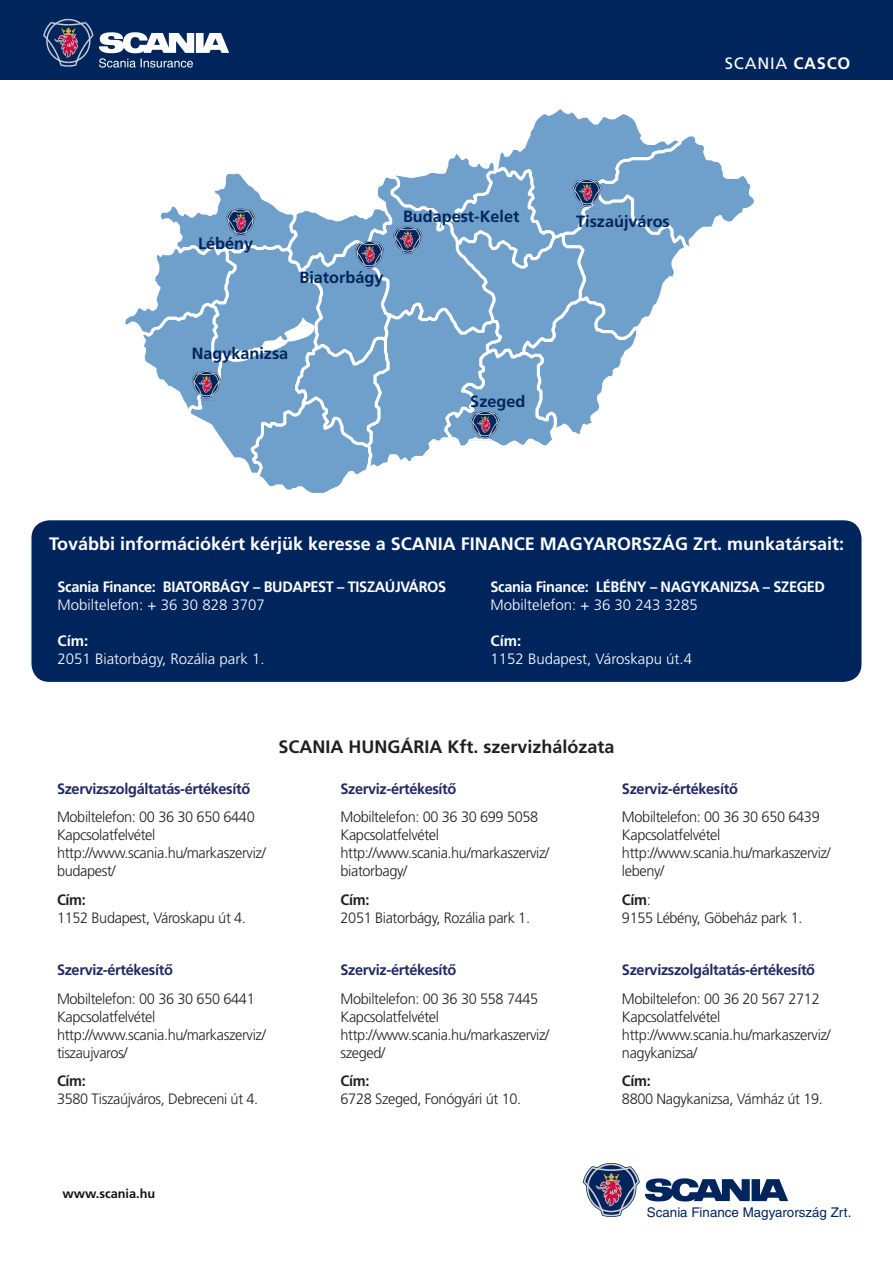
<style>
.page{position:relative;width:893px;height:1263px;background:#fff}
.page>*{position:absolute;margin:0;border:0;box-sizing:border-box;transform-origin:0 0}
.t1{font:700 18px "Frutiger CE";color:#fff}
.t2{font:700 18px "Frutiger CE";color:#231f20}
.t3{font:16.5px "Frutiger CE";letter-spacing:.045em;color:#fff}
.t4{font:700 16.2px "Frutiger CE";color:#00255d}
.t5{font:300 15px/18px "Frutiger CE";letter-spacing:-.025em;color:#231f20}
.t6{font:700 15px "Frutiger CE";letter-spacing:-.025em;color:#222963}
.t7{font:300 15px "Frutiger CE";color:#fff}
.t8{font:700 15px "Frutiger CE";letter-spacing:-.025em;color:#fff}
.t9{font:700 15px "Frutiger CE";letter-spacing:-.025em;color:#231f20}
.t10{font:13.35px "Helvetica CE";color:#00255d}
.t11{font:700 12.75px "Frutiger CE";color:#151414}
.s1{font-weight:700}
.s2{font-weight:300}
</style>
<div class="page">
<div style="left:0;top:0;width:893px;height:80px;background:#00255d"></div>
<svg style="left:43px;top:18px;width:186px;height:50px"></svg>
<svg style="left:125px;top:109px;width:629px;height:384px"></svg>
<svg style="left:583px;top:1163px;width:205px;height:54px"></svg>
<div style="left:31px;top:520px;width:830px;height:162px;background:#00255d;border-radius:18px"></div>
<p class="t4" style="left:198px;top:234px;width:57px">Lébény</p>
<p class="t4" style="left:299px;top:268px;width:85px">Biatorbágy</p>
<p class="t4" style="left:403px;top:207px;width:118px">Budapest-Kelet</p>
<p class="t4" style="left:192px;top:344px;width:98px">Nagykanizsa</p>
<p class="t4" style="left:470px;top:392px;width:57px">Szeged</p>
<p class="t4" style="left:576px;top:212px;width:95px">Tiszaújváros</p>
<p class="t3" style="left:725px;top:54px;width:127px">SCANIA <span class="s1">CASCO</span></p>
<p class="t1" style="left:49px;top:533px;width:797px">További információkért kérjük keresse a SCANIA FINANCE MAGYARORSZÁG Zrt. munkatársait:</p>
<p class="t8" style="left:58px;top:579px;width:390px">Scania Finance: BIATORBÁGY – BUDAPEST – TISZAÚJVÁROS</p>
<p class="t7" style="left:58px;top:597px;width:209px">Mobiltelefon: + 36 30 828 3707</p>
<p class="t8" style="left:58px;top:633px;width:32px">Cím:</p>
<p class="t7" style="left:58px;top:651px;width:209px">2051 Biatorbágy, Rozália park 1.</p>
<p class="t8" style="left:490px;top:579px;width:336px">Scania Finance: LÉBÉNY – NAGYKANIZSA – SZEGED</p>
<p class="t7" style="left:490px;top:597px;width:209px">Mobiltelefon: + 36 30 243 3285</p>
<p class="t8" style="left:490px;top:633px;width:32px">Cím:</p>
<p class="t7" style="left:490px;top:651px;width:203px">1152 Budapest, Városkapu út.4</p>
<p class="t6" style="left:57px;top:780px;width:195px">Szervizszolgáltatás-értékesítő</p>
<p class="t5" style="left:57px;top:808px;width:199px">Mobiltelefon: 00 36 30 650 6440</p>
<p class="t5" style="left:57px;top:826px;width:100px">Kapcsolatfelvétel</p>
<p class="t5" style="left:57px;top:844px;width:210px">http://www.scania.hu/markaszerviz/ budapest/</p>
<p class="t9" style="left:57px;top:891px;width:30px">Cím:</p>
<p class="t5" style="left:57px;top:908px;width:190px">1152 Budapest, Városkapu út 4.</p>
<p class="t6" style="left:57px;top:961px;width:117px">Szerviz-értékesítő</p>
<p class="t5" style="left:57px;top:989px;width:199px">Mobiltelefon: 00 36 30 650 6441</p>
<p class="t5" style="left:57px;top:1007px;width:100px">Kapcsolatfelvétel</p>
<p class="t5" style="left:57px;top:1025px;width:210px">http://www.scania.hu/markaszerviz/ tiszaujvaros/</p>
<p class="t9" style="left:57px;top:1072px;width:30px">Cím:</p>
<p class="t5" style="left:57px;top:1090px;width:203px">3580 Tiszaújváros, Debreceni út 4.</p>
<p class="t2" style="left:279px;top:736px;width:338px">SCANIA HUNGÁRIA Kft. szervizhálózata</p>
<p class="t6" style="left:341px;top:780px;width:117px">Szerviz-értékesítő</p>
<p class="t5" style="left:341px;top:808px;width:199px">Mobiltelefon: 00 36 30 699 5058</p>
<p class="t5" style="left:341px;top:826px;width:100px">Kapcsolatfelvétel</p>
<p class="t5" style="left:341px;top:844px;width:210px">http://www.scania.hu/markaszerviz/ biatorbagy/</p>
<p class="t9" style="left:341px;top:891px;width:30px">Cím:</p>
<p class="t5" style="left:341px;top:909px;width:191px">2051 Biatorbágy, Rozália park 1.</p>
<p class="t6" style="left:341px;top:961px;width:117px">Szerviz-értékesítő</p>
<p class="t5" style="left:341px;top:989px;width:199px">Mobiltelefon: 00 36 30 558 7445</p>
<p class="t5" style="left:341px;top:1007px;width:100px">Kapcsolatfelvétel</p>
<p class="t5" style="left:341px;top:1025px;width:210px">http://www.scania.hu/markaszerviz/ szeged/</p>
<p class="t9" style="left:341px;top:1072px;width:30px">Cím:</p>
<p class="t5" style="left:341px;top:1090px;width:182px">6728 Szeged, Fonógyári út 10.</p>
<p class="t6" style="left:622px;top:780px;width:117px">Szerviz-értékesítő</p>
<p class="t5" style="left:622px;top:808px;width:199px">Mobiltelefon: 00 36 30 650 6439</p>
<p class="t5" style="left:622px;top:826px;width:100px">Kapcsolatfelvétel</p>
<p class="t5" style="left:622px;top:844px;width:210px">http://www.scania.hu/markaszerviz/ lebeny/</p>
<p class="t9" style="left:622px;top:891px;width:30px">Cím<span class="s2">:</span></p>
<p class="t5" style="left:622px;top:908px;width:182px">9155 Lébény, Göbeház park 1.</p>
<p class="t6" style="left:622px;top:961px;width:195px">Szervizszolgáltatás-értékesítő</p>
<p class="t5" style="left:622px;top:989px;width:199px">Mobiltelefon: 00 36 20 567 2712</p>
<p class="t5" style="left:622px;top:1007px;width:100px">Kapcsolatfelvétel</p>
<p class="t5" style="left:622px;top:1025px;width:210px">http://www.scania.hu/markaszerviz/</p>
<p class="t5" style="left:622px;top:1043px;width:77px">nagykanizsa/</p>
<p class="t9" style="left:622px;top:1072px;width:30px">Cím:</p>
<p class="t5" style="left:622px;top:1090px;width:202px">8800 Nagykanizsa, Vámház út 19.</p>
<p class="t11" style="left:63px;top:1186px;width:94px">www.scania.hu</p>
<p class="t10" style="left:647px;top:1205px;width:206px">Scania Finance Magyarország Zrt.</p>
</div>
